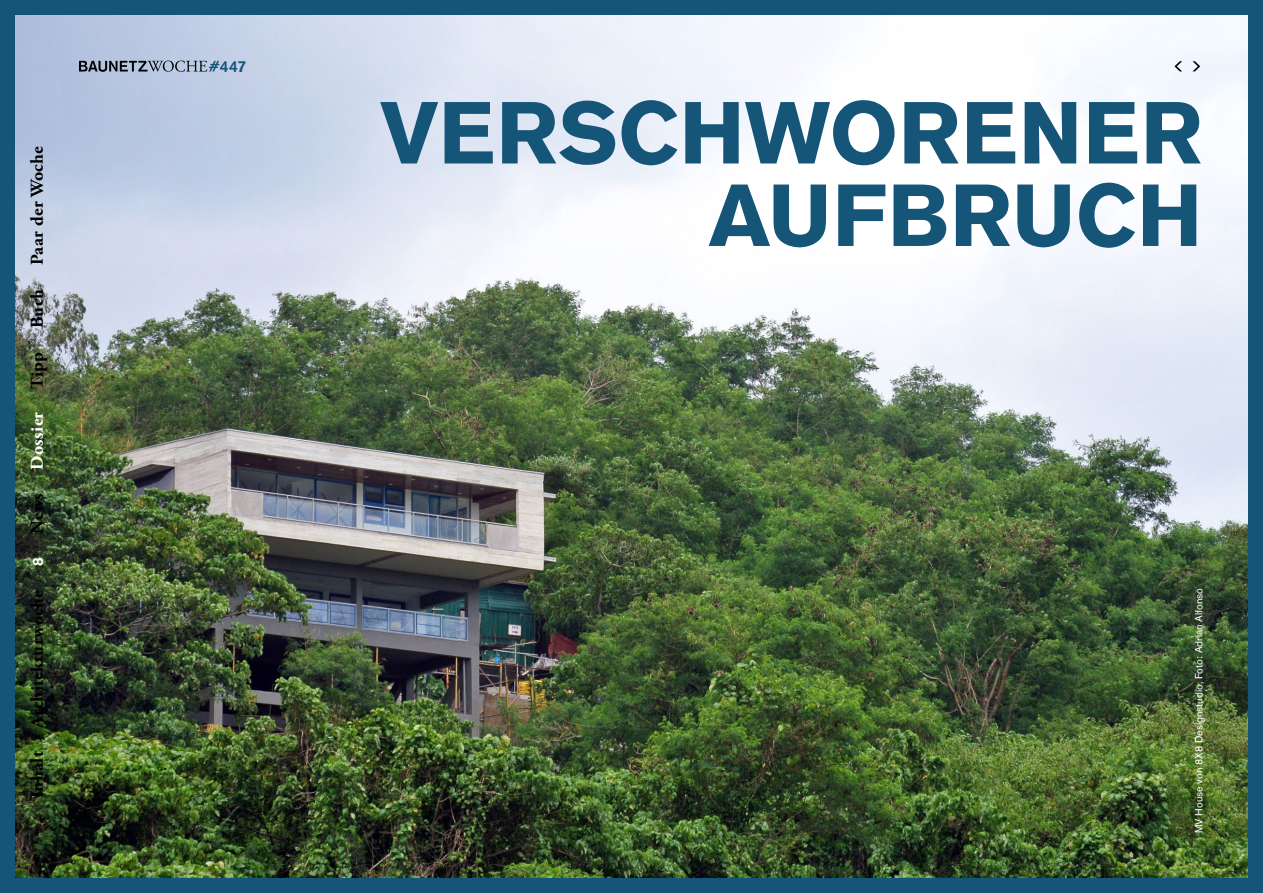
<style>
.page{position:relative;width:1263px;height:893px;background:#fff}
.page>*{position:absolute;margin:0;border:0;box-sizing:border-box;transform-origin:0 0}
.t1{font:700 87px/82.5px "Akzidenz Grotesk BQ";letter-spacing:.005em;color:#155578;text-align:right}
.t2{font:700 18px "Adobe Garamond Pro";letter-spacing:.02em;color:#000}
.t3{font:700 18px "Adobe Garamond Pro";letter-spacing:.02em;color:#fff}
.t4{font:500 15.75px "Akzidenz Grotesk BQ";color:#155578}
.t5{font:500 15px "Akzidenz Grotesk BQ";color:#fff}
.t6{font:10.5px "Akzidenz Grotesk BQ";color:#fff}
</style>
<div class="page">
<img style="left:16px;top:16px;width:1231px;height:861px">
<div style="left:0;top:0;width:1263px;height:893px;border:15px solid #155578"></div>
<svg style="left:1192px;top:61px;width:8px;height:10px"></svg>
<svg style="left:1174px;top:61px;width:8px;height:10px"></svg>
<svg style="left:79px;top:61px;width:140px;height:11px"></svg>
<p class="t2" style="left:27px;top:265px;width:120px;rotate:-90deg">Paar der Woche</p>
<p class="t2" style="left:27px;top:328px;width:41px;rotate:-90deg">Buch</p>
<p class="t2" style="left:27px;top:389px;width:38px;rotate:-90deg">Tipp</p>
<p class="t3" style="left:27px;top:470px;width:59px;rotate:-90deg">Dossier</p>
<p class="t2" style="left:27px;top:534px;width:42px;rotate:-90deg">News</p>
<p class="t5" style="left:29px;top:566px;width:10px;rotate:-90deg">8</p>
<p class="t2" style="left:27px;top:728px;width:139px;rotate:-90deg">Architekturwoche</p>
<p class="t2" style="left:27px;top:798px;width:49px;rotate:-90deg">Inhalt</p>
<p class="t4" style="left:220px;top:56px;width:28px">447</p>
<h1 class="t1" style="left:380px;top:92px;width:824px">VERSCHWORENER<br>AUFBRUCH</h1>
<p class="t6" style="left:1192px;top:833px;width:247px;rotate:-90deg">MV House von 8X8 Designstudio, Foto: Adrian Alfonso</p>
</div>
